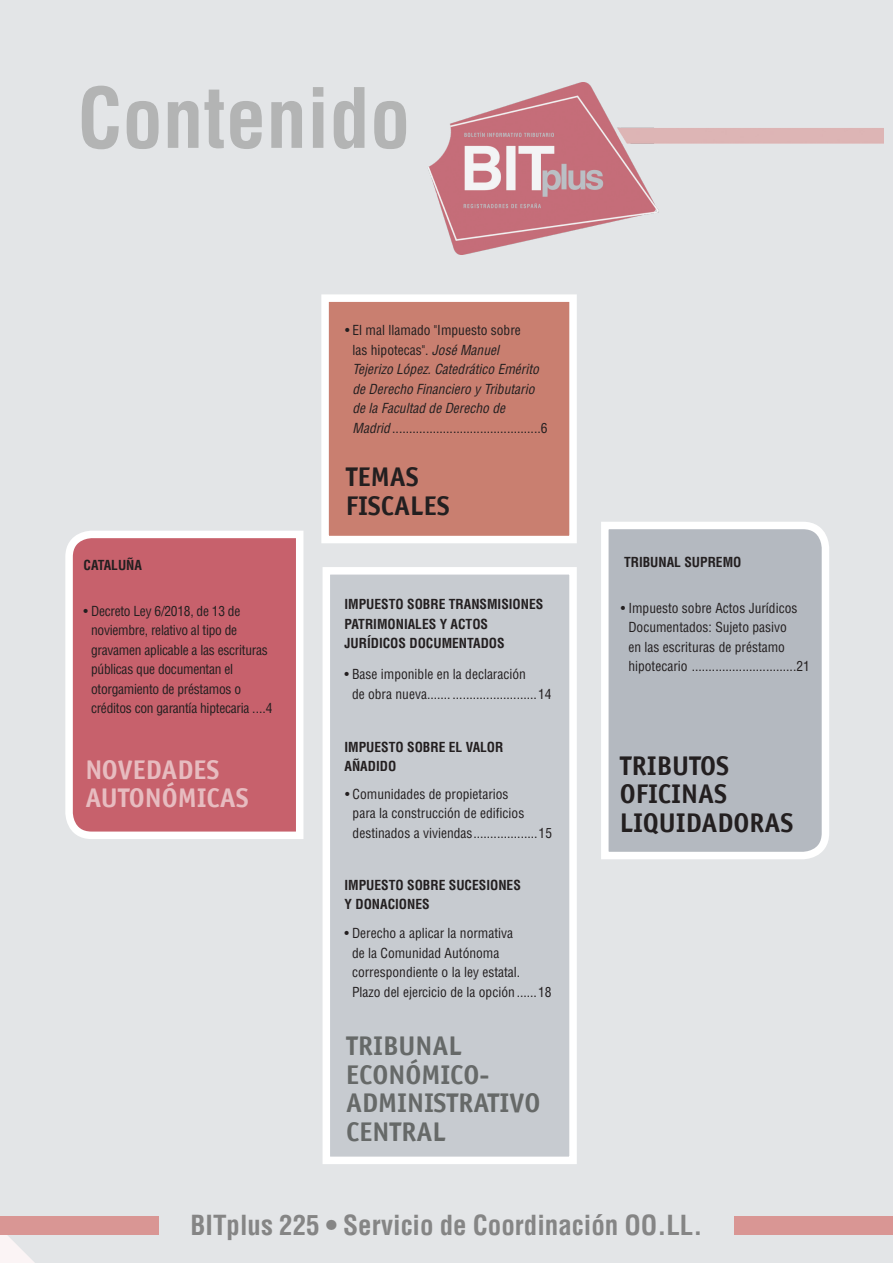
<style>
.page{position:relative;width:893px;height:1263px;background:#e3e5e7}
.page>*{position:absolute;margin:0;border:0;box-sizing:border-box;transform-origin:0 0}
.t1{font:700 condensed 81px "Helvetica";color:#b3b4b4}
.t2{font:700 27px/28.5px "Officina Sans LT";color:#231f20}
.t3{font:700 condensed 27px "Helvetica";color:#858585}
.t4{font:700 27px/28.5px "Officina Sans LT";color:#666968}
.t5{font:700 27px/28.5px "Officina Sans LT";color:#e7bcc0}
.t6{font:condensed 13.5px/19.5px "Helvetica";color:#231f20}
.t7{font:italic condensed 13.5px/19.5px "Helvetica";color:#231f20}
.t8{font:condensed 13.5px/19.5px "Helvetica";letter-spacing:-.02em;color:#231f20}
.Contenido_-_Ladillo{font:700 condensed 13.5px/19.5px "Helvetica";color:#231f20}
.s1{font-style:normal}
</style>
<div class="page">
<div style="left:0;top:1216px;width:159px;height:18px;background:#d99694"></div>
<div style="left:734px;top:1216px;width:159px;height:18px;background:#d99694"></div>
<img style="left:426px;top:83px;width:458px;height:171px">
<div style="left:323px;top:567px;width:254px;height:597px;background:#c7cbd0;border:8px solid #fff"></div>
<div style="left:321px;top:294px;width:256px;height:249px;background:#c97f70;border:8px solid #fff"></div>
<svg style="left:597px;top:518px;width:236px;height:345px;background:#bdc2c8"></svg>
<svg style="left:62px;top:527px;width:245px;height:316px;background:#ce7881"></svg>
<h1 class="t1" style="left:77px;top:68px;width:335px">Contenido</h1>
<p class="t7" style="left:352px;top:320px;width:196px;text-indent:-8px"><span class="s1">• El mal llamado "Impuesto sobre<br>las hipotecas".</span> José Manuel<br>Tejerizo López. Catedrático Emérito de Derecho Financiero y Tributario de la Facultad de Derecho de<br>Madrid <span class="s1">............................................6</span></p>
<p class="Contenido_-_Ladillo" style="left:84px;top:555px;width:60px">CATALUÑA</p>
<p class="t8" style="left:91px;top:601px;width:183px;text-indent:-8px">• Decreto Ley 6/2018, de 13 de noviembre, relativo al tipo de gravamen aplicable a las escrituras públicas que documentan el otorgamiento de préstamos o créditos con garantía hiptecaria ....4</p>
<p class="t5" style="left:85px;top:755px;width:165px">NOVEDADES<br>AUTONÓMICAS</p>
<p class="t2" style="left:346px;top:462px;width:105px">TEMAS<br>FISCALES</p>
<p class="Contenido_-_Ladillo" style="left:345px;top:594px;width:200px">IMPUESTO SOBRE TRANSMISIONES<br>PATRIMONIALES Y ACTOS<br>JURÍDICOS DOCUMENTADOS</p>
<p class="t6" style="left:352px;top:664px;width:201px;text-indent:-8px">• Base imponible en la declaración<br>de obra nueva....... .........................14</p>
<p class="Contenido_-_Ladillo" style="left:345px;top:737px;width:160px">IMPUESTO SOBRE EL VALOR<br>AÑADIDO</p>
<p class="t6" style="left:353px;top:784px;width:201px;text-indent:-8px">• Comunidades de propietarios<br>para la construcción de edificios destinados a viviendas...................15</p>
<p class="Contenido_-_Ladillo" style="left:345px;top:875px;width:178px">IMPUESTO SOBRE SUCESIONES<br>Y DONACIONES</p>
<p class="t6" style="left:352px;top:923px;width:201px;text-indent:-8px">• Derecho a aplicar la normativa<br>de la Comunidad Autónoma correspondiente o la ley estatal.<br>Plazo del ejercicio de la opción ......18</p>
<p class="t4" style="left:346px;top:1032px;width:196px">TRIBUNAL<br>ECONÓMICO-<br>ADMINISTRATIVO<br>CENTRAL</p>
<p class="Contenido_-_Ladillo" style="left:624px;top:552px;width:119px">TRIBUNAL SUPREMO</p>
<p class="t6" style="left:628px;top:598px;width:183px;text-indent:-8px">• Impuesto sobre Actos Jurídicos Documentados: Sujeto pasivo<br>en las escrituras de préstamo hipotecario ...............................21</p>
<p class="t2" style="left:620px;top:751px;width:175px">TRIBUTOS<br>OFICINAS<br>LIQUIDADORAS</p>
<h2 class="t3" style="left:191px;top:1208px;width:513px">BITplus 225 • Servicio de Coordinación OO.LL.</h2>
</div>
